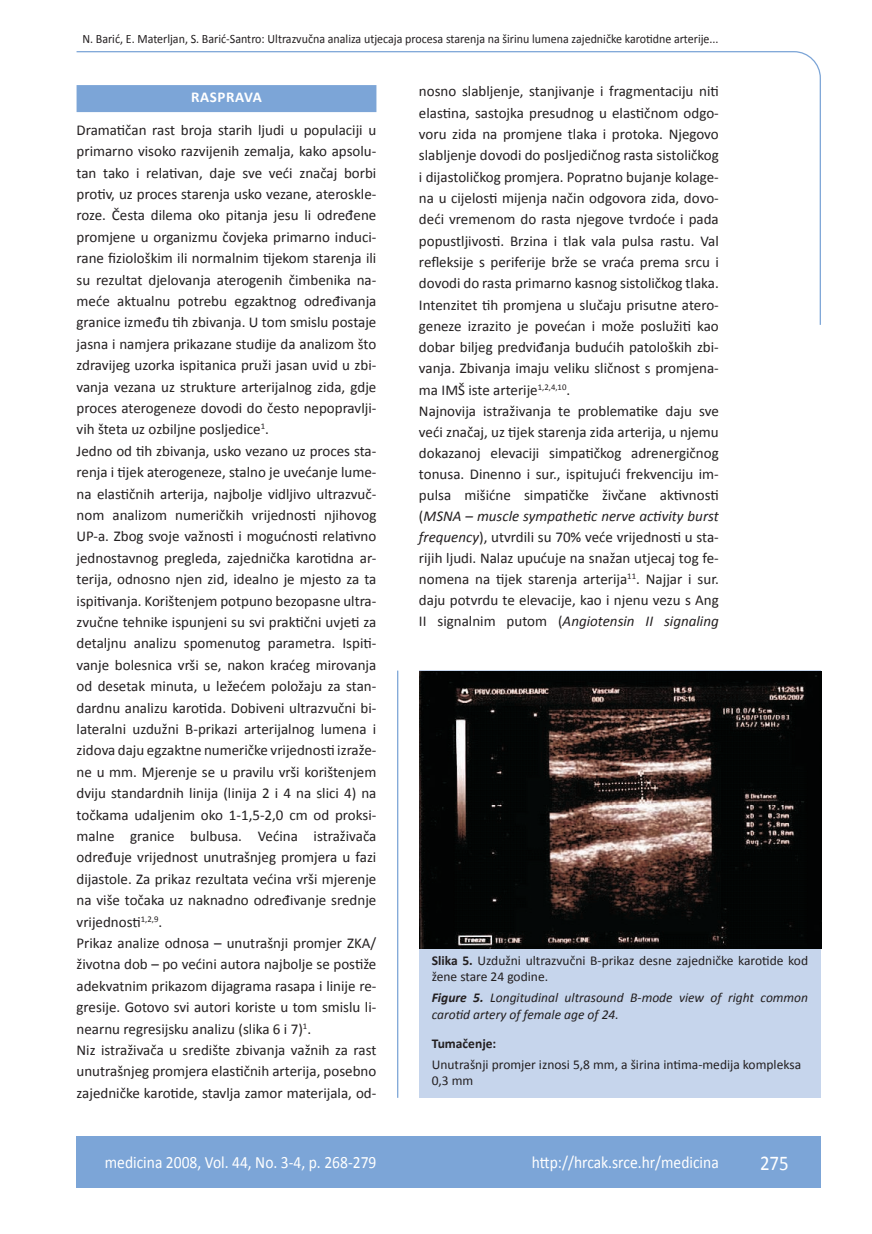
<style>
.page{position:relative;width:872px;height:1234px;background:#fff}
.page>*{position:absolute;margin:0;border:0;box-sizing:border-box;transform-origin:0 0}
.t1{font:21px "Calibri";color:#fff;scale:.9 1}
.t2{font:17.25px "Calibri";color:#fff;scale:.9 1}
.osnovni_tekst{font:15px/21.5px "Calibri";color:#231f20;text-align:justify}
.naslov_ruler{font:700 15px "Calibri";letter-spacing:.04em;color:#fff}
.potpis_slika{font:13.5px/16.5px "Calibri";color:#231f20}
.potpis_slika-2{font:italic 13.5px/16.5px "Calibri";color:#231f20}
.potpis_slika-3{font:700 13.5px "Calibri";color:#231f20}
.glava{font:12.75px "Calibri";color:#231f20;scale:.94 1}
.s1{font-style:italic}
.s2{font-weight:700}
</style>
<div class="page">
<div style="left:419px;top:669px;width:402px;height:428px;background:#c6d5ec"></div>
<img style="left:419px;top:671px;width:402px;height:277px">
<svg style="left:76px;top:51px;width:745px;height:274px"></svg>
<hr style="left:397px;top:670px;width:1px;height:427px;background:#7ca5d7">
<div style="left:77px;top:1135px;width:744px;height:51px;background:#7ca5d7"></div>
<p class="glava" style="left:82px;top:30px;width:678px">N. Barić, E. Materljan, S. Barić-Santro: Ultrazvučna analiza utjecaja procesa starenja na širinu lumena zajedničke karotidne arterije...</p>
<p class="naslov_ruler" style="left:191px;top:88px;width:72px">Rasprava</p>
<p class="osnovni_tekst" style="left:77px;top:118px;width:301px">Dramatičan rast broja starih ljudi u populaciji u primarno visoko razvijenih zemalja, kako apsolu&shy;tan tako i relativan, daje sve veći značaj borbi protiv, uz proces starenja usko vezane, ateroskle&shy;roze. Česta dilema oko pitanja jesu li određene promjene u organizmu čovjeka primarno induci&shy;rane fiziološkim ili normalnim tijekom starenja ili su rezultat djelovanja aterogenih čimbenika na&shy;meće aktualnu potrebu egzaktnog određivanja granice između tih zbivanja. U tom smislu postaje jasna i namjera prikazane studije da analizom što zdravijeg uzorka ispitanica pruži jasan uvid u zbi&shy;vanja vezana uz strukture arterijalnog zida, gdje proces aterogeneze dovodi do često nepopravlji&shy;vih šteta uz ozbiljne posljedice<sup>1</sup>.</p>
<p class="osnovni_tekst" style="left:77px;top:439px;width:301px">Jedno od tih zbivanja, usko vezano uz proces sta&shy;renja i tijek aterogeneze, stalno je uvećanje lume&shy;na elastičnih arterija, najbolje vidljivo ultrazvuč&shy;nom analizom numeričkih vrijednosti njihovog UP-a. Zbog svoje važnosti i mogućnosti relativno jednostavnog pregleda, zajednička karotidna ar&shy;terija, odnosno njen zid, idealno je mjesto za ta ispitivanja. Korištenjem potpuno bezopasne ultra&shy;zvučne tehnike ispunjeni su svi praktični uvjeti za detaljnu analizu spomenutog parametra. Ispiti&shy;vanje bolesnica vrši se, nakon kraćeg mirovanja od desetak minuta, u ležećem položaju za stan&shy;dardnu analizu karotida. Dobiveni ultrazvučni bi&shy;lateralni uzdužni B-prikazi arterijalnog lumena i zidova daju egzaktne numeričke vrijednosti izraže&shy;ne u mm. Mjerenje se u pravilu vrši korištenjem dviju standardnih linija (linija 2 i 4 na slici 4) na točkama udaljenim oko 1-1,5-2,0 cm od proksi&shy;malne granice bulbusa. Većina istraživača određuje vrijednost unutrašnjeg promjera u fazi dijastole. Za prikaz rezultata većina vrši mjerenje na više točaka uz naknadno određivanje srednje vrijednosti<sup>1,2,9</sup>.</p>
<p class="osnovni_tekst" style="left:77px;top:931px;width:301px">Prikaz analize odnosa – unutrašnji promjer ZKA/ životna dob – po većini autora najbolje se postiže adekvatnim prikazom dijagrama rasapa i linije re&shy;gresije. Gotovo svi autori koriste u tom smislu li&shy;nearnu regresijsku analizu (slika 6 i 7)<sup>1</sup>.</p>
<p class="osnovni_tekst" style="left:77px;top:1038px;width:301px">Niz istraživača u središte zbivanja važnih za rast unutrašnjeg promjera elastičnih arterija, posebno zajedničke karotide, stavlja zamor materijala, od-</p>
<p class="osnovni_tekst" style="left:419px;top:80px;width:301px">nosno slabljenje, stanjivanje i fragmentaciju niti elastina, sastojka presudnog u elastičnom odgo&shy;voru zida na promjene tlaka i protoka. Njegovo slabljenje dovodi do posljedičnog rasta sistoličkog i dijastoličkog promjera. Popratno bujanje kolage&shy;na u cijelosti mijenja način odgovora zida, dovo&shy;deći vremenom do rasta njegove tvrdoće i pada popustljivosti. Brzina i tlak vala pulsa rastu. Val refleksije s periferije brže se vraća prema srcu i dovodi do rasta primarno kasnog sistoličkog tlaka.<br>Intenzitet tih promjena u slučaju prisutne atero&shy;geneze izrazito je povećan i može poslužiti kao dobar biljeg predviđanja budućih patoloških zbi&shy;vanja. Zbivanja imaju veliku sličnost s promjena&shy;ma IMŠ iste arterije<sup>1,2,4,10</sup>.</p>
<p class="osnovni_tekst" style="left:419px;top:399px;width:301px;line-height:21px">Najnovija istraživanja te problematike daju sve veći značaj, uz tijek starenja zida arterija, u njemu dokazanoj elevaciji simpatičkog adrenergičnog tonusa. Dinenno i sur., ispitujući frekvenciju im&shy;pulsa mišićne simpatičke živčane aktivnosti (<span class="s1">MSNA – muscle sympathetic nerve activity burst frequency</span>), utvrdili su 70% veće vrijednosti u sta&shy;rijih ljudi. Nalaz upućuje na snažan utjecaj tog fe&shy;nomena na tijek starenja arterija<sup>11</sup>. Najjar i sur. daju potvrdu te elevacije, kao i njenu vezu s Ang II signalnim putom (<span class="s1">Angiotensin II signaling</span></p>
<p class="potpis_slika" style="left:432px;top:951px;width:378px"><span class="s2">Slika 5.</span> Uzdužni ultrazvučni B-prikaz desne zajedničke karotide kod žene stare 24 godine.</p>
<p class="potpis_slika-2" style="left:432px;top:988px;width:378px"><span class="s2">Figure 5.</span> Longitudinal ultrasound B-mode view of right common carotid artery of female age of 24.</p>
<p class="potpis_slika-3" style="left:432px;top:1034px;width:66px">Tumačenje:</p>
<p class="potpis_slika" style="left:432px;top:1054px;width:371px">Unutrašnji promjer iznosi 5,8 mm, a širina intima-medija kompleksa<br>0,3 mm</p>
<p class="t2" style="left:105px;top:1151px;width:303px">medicina 2008, Vol. 44, No. 3-4, p. 268-279</p>
<p class="t2" style="left:532px;top:1151px;width:209px">http://hrcak.srce.hr/medicina</p>
<p class="t1" style="left:760px;top:1149px;width:33px">275</p>
</div>
